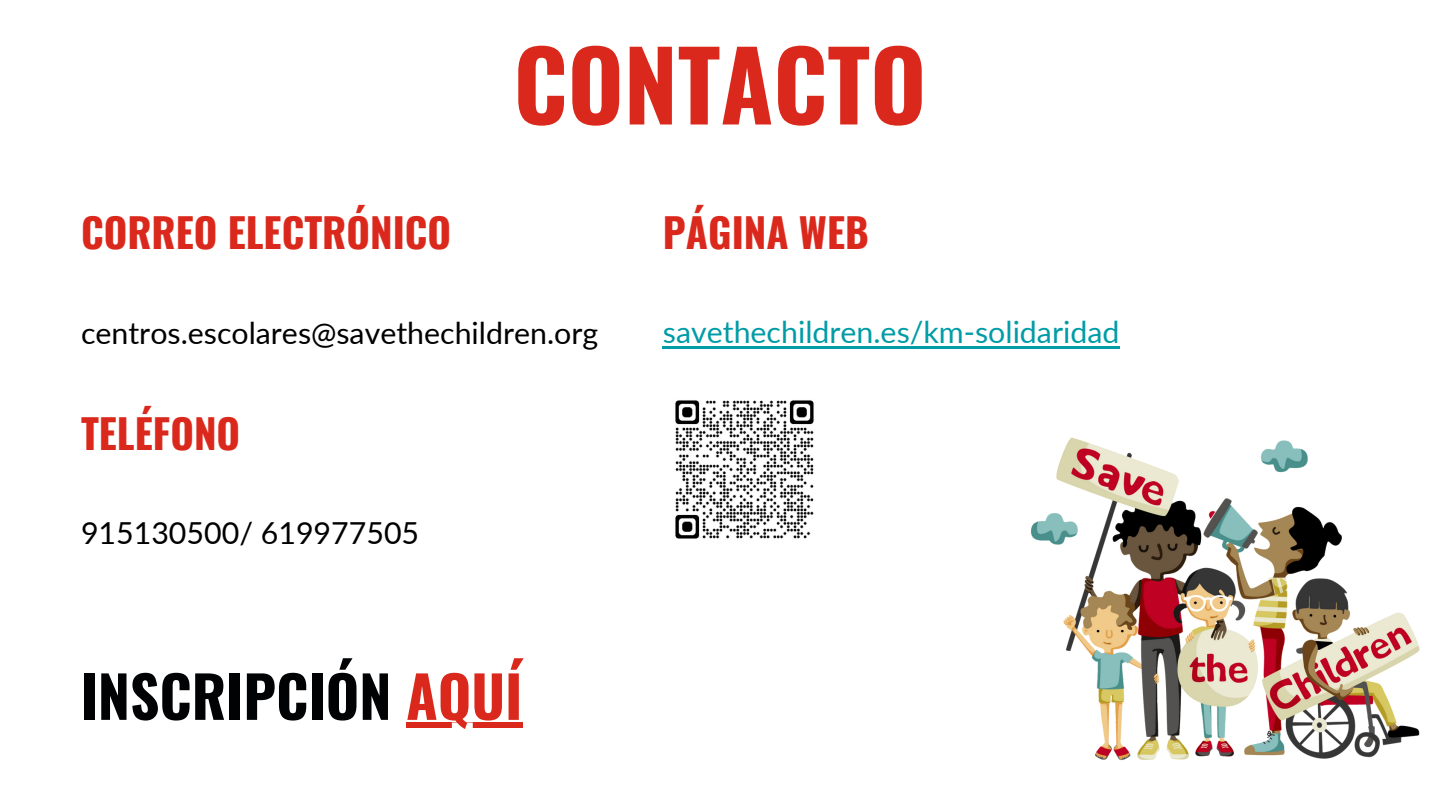
<style>
.page{position:relative;width:1440px;height:810px;background:#fff}
.page>*{position:absolute;margin:0;border:0;box-sizing:border-box;transform-origin:0 0}
.t1{font:700 96px "Oswald";color:#da291c}
.t2{font:700 57.3px "Oswald";color:#010204}
.t3{font:700 40.3px "Oswald";color:#da291c}
.t4{font:30.3px "Lato";color:#000}
.t5{font:30.3px "Lato";color:#009ca6}
.s1{color:#da291c}
</style>
<div class="page">
<img style="left:1031px;top:437px;width:389px;height:323px">
<img style="left:675px;top:400px;width:139px;height:139px">
<hr style="left:663px;top:346px;width:276px;height:3px;background:#009ca6">
<hr style="left:939px;top:346px;width:180px;height:3px;background:#009ca6">
<svg style="left:406px;top:723px;width:116px;height:5px"></svg>
<h3 class="t3" style="left:81px;top:201px;width:372px">CORREO ELECTRÓNICO</h3>
<h1 class="t1" style="left:514px;top:10px;width:414px">CONTACTO</h1>
<h3 class="t3" style="left:663px;top:201px;width:207px">PÁGINA WEB</h3>
<p class="t4" style="left:81px;top:314px;width:519px">centros.escolares@savethechildren.org</p>
<h3 class="t3" style="left:81px;top:402px;width:161px">TELÉFONO</h3>
<p class="t4" style="left:81px;top:515px;width:340px">915130500/ 619977505</p>
<h2 class="t2" style="left:81px;top:652px;width:443px">INSCRIPCIÓN <span class="s1">AQUÍ</span></h2>
<p class="t5" style="left:663px;top:313px;width:458px">savethechildren.es/km-solidaridad</p>
</div>
